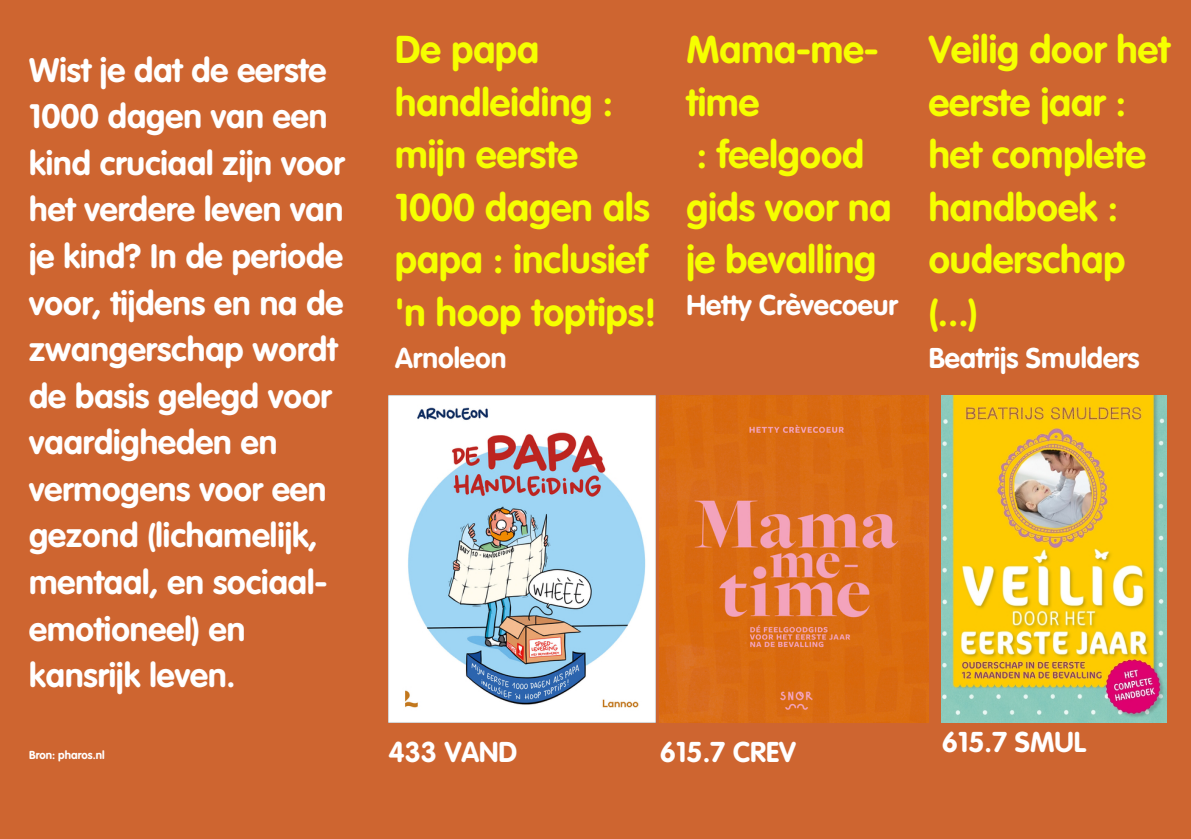
<style>
.page{position:relative;width:1191px;height:839px;background:#fff}
.page>*{position:absolute;margin:0;border:0;box-sizing:border-box;transform-origin:0 0}
.t1{font:700 38.2px/52.4px "VAG Rounded Std";color:#f6ff00}
.t2{font:700 33.4px/46.6px "VAG Rounded Std";color:#fff}
.t3{font:700 28.2px "VAG Rounded Std";color:#fff}
.t4{font:700 11.4px "VAG Rounded Std";color:#fff}
</style>
<div class="page">
<div style="left:0;top:0;width:1191px;height:838px;background:#ce6530"></div>
<img style="left:389px;top:395px;width:267px;height:327px">
<img style="left:660px;top:395px;width:268px;height:327px">
<img style="left:942px;top:395px;width:225px;height:327px">
<h1 class="t2" style="left:29px;top:49px;width:317px">Wist je dat de eerste<br>1000 dagen van een kind cruciaal zijn voor het verdere leven van je kind? In de periode voor, tijdens en na de zwangerschap wordt de basis gelegd voor vaardigheden en vermogens voor een gezond (lichamelijk, mentaal, en sociaal&shy;emotioneel) en kansrijk leven.</h1>
<p class="t4" style="left:29px;top:750px;width:77px">Bron: pharos.nl</p>
<h1 class="t1" style="left:395px;top:27px;width:263px">De papa handleiding : mijn eerste<br>1000 dagen als papa : inclusief 'n hoop toptips!</h1>
<h1 class="t3" style="left:395px;top:346px;width:113px">Arnoleon</h1>
<h1 class="t1" style="left:686px;top:27px;width:206px">Mama-me&shy;time<br>: feelgood gids voor na je bevalling</h1>
<h1 class="t3" style="left:686px;top:294px;width:213px">Hetty Crèvecoeur</h1>
<p class="t1" style="left:929px;top:27px;width:243px">Veilig door het eerste jaar : het complete handboek : ouderschap (...)</p>
<p class="t3" style="left:929px;top:346px;width:212px">Beatrijs Smulders</p>
<p class="t3" style="left:389px;top:739px;width:130px">433 VAND</p>
<h3 class="t3" style="left:660px;top:739px;width:137px">615.7 CREV</h3>
<h3 class="t3" style="left:942px;top:730px;width:146px">615.7 SMUL</h3>
</div>
